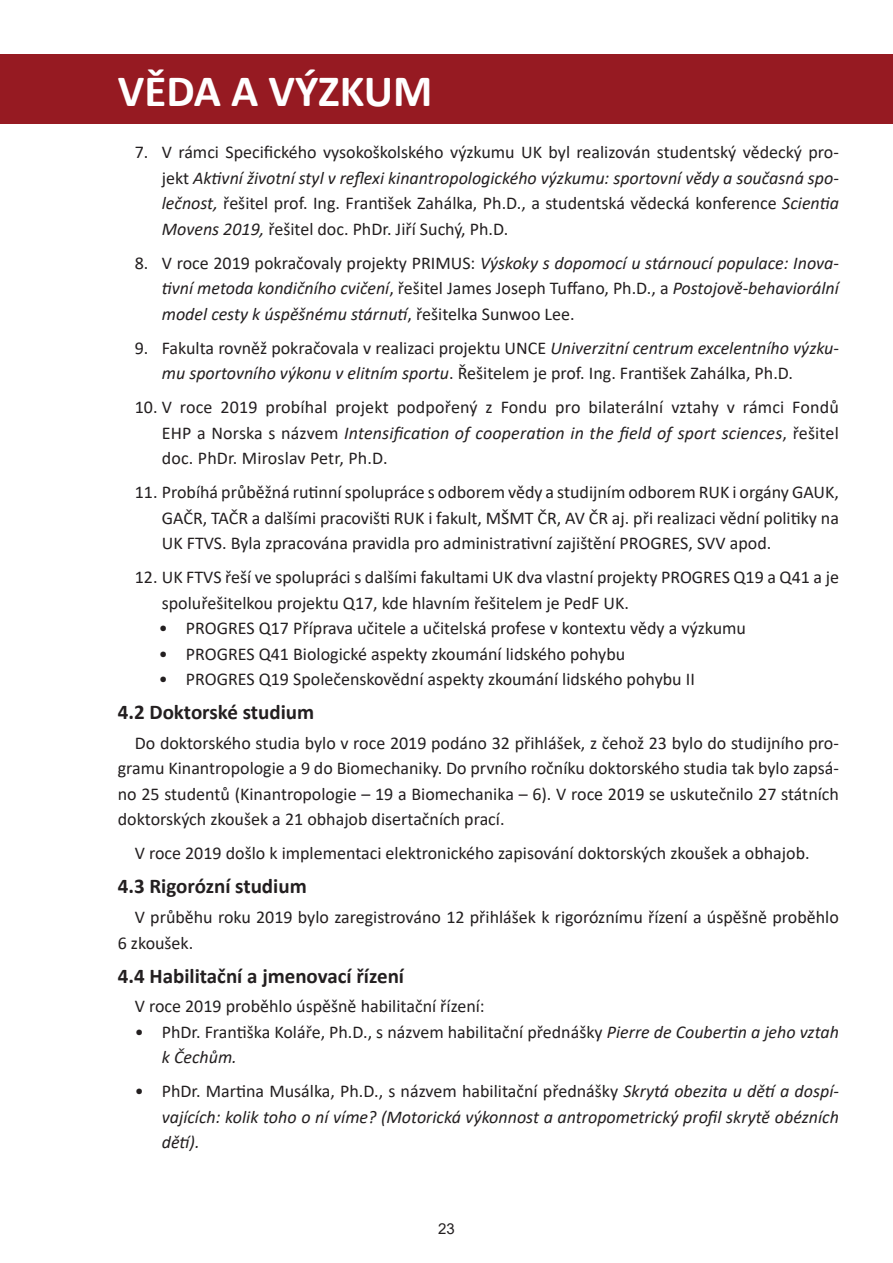
<style>
.page{position:relative;width:893px;height:1263px;background:#fff}
.page>*{position:absolute;margin:0;border:0;box-sizing:border-box;transform-origin:0 0}
.t1{font:700 45px "Calibri";color:#fff}
.t2{font:700 21px "Calibri";color:#231f20}
.t3{font:18px/25.5px "Calibri";color:#231f20;text-align:justify}
.t4{font:italic 18px/25.5px "Calibri";color:#231f20;text-align:justify}
.t5{font:15px "Arial";color:#231f20}
.s1{font-style:italic}
.s2{font-style:normal}
</style>
<div class="page">
<div style="left:0;top:54px;width:893px;height:69px;background:#961a22"></div>
<h1 class="t1" style="left:118px;top:59px;width:316px">VĚDA A VÝZKUM</h1>
<p class="t3" style="left:162px;top:139px;width:679px;text-indent:-27px">7. V rámci Specifického vysokoškolského výzkumu UK byl realizován studentský vědecký pro&shy;jekt <span class="s1">Aktivní životní styl v reflexi kinantropologického výzkumu: sportovní vědy a současná spo&shy;lečnost,</span> řešitel prof. Ing. František Zahálka, Ph.D., a studentská vědecká konference <span class="s1">Scientia Movens 2019,</span> řešitel doc. PhDr. Jiří Suchý, Ph.D.</p>
<p class="t4" style="left:162px;top:249px;width:679px;text-indent:-27px"><span class="s2">8. V roce 2019 pokračovaly projekty PRIMUS:</span> Výskoky s dopomocí u stárnoucí populace: Inova&shy;tivní metoda kondičního cvičení<span class="s2">, řešitel James Joseph Tuffano, Ph.D., a</span> Postojově-behaviorální model cesty k úspěšnému stárnutí<span class="s2">, řešitelka Sunwoo Lee.</span></p>
<p class="t3" style="left:162px;top:334px;width:679px;text-indent:-27px">9. Fakulta rovněž pokračovala v realizaci projektu UNCE <span class="s1">Univerzitní centrum excelentního výzku&shy;mu sportovního výkonu v elitním sportu</span>. Řešitelem je prof. Ing. František Zahálka, Ph.D.</p>
<p class="t3" style="left:162px;top:394px;width:679px;text-indent:-27px">10. V roce 2019 probíhal projekt podpořený z Fondu pro bilaterální vztahy v rámci Fondů EHP a Norska s názvem <span class="s1">Intensification of cooperation in the field of sport sciences</span>, řešitel doc. PhDr. Miroslav Petr, Ph.D.</p>
<p class="t3" style="left:162px;top:479px;width:679px;text-indent:-27px">11. Probíhá průběžná rutinní spolupráce s odborem vědy a studijním odborem RUK i orgány GAUK, GAČR, TAČR a dalšími pracovišti RUK i fakult, MŠMT ČR, AV ČR aj. při realizaci vědní politiky na UK FTVS. Byla zpracována pravidla pro administrativní zajištění PROGRES, SVV apod.</p>
<p class="t3" style="left:162px;top:564px;width:679px;text-indent:-27px">12. UK FTVS řeší ve spolupráci s dalšími fakultami UK dva vlastní projekty PROGRES Q19 a Q41 a je spoluřešitelkou projektu Q17, kde hlavním řešitelem je PedF UK.</p>
<p class="t3" style="left:159px;top:615px;width:589px">• PROGRES Q17 Příprava učitele a učitelská profese v kontextu vědy a výzkumu</p>
<p class="t3" style="left:159px;top:640px;width:468px">• PROGRES Q41 Biologické aspekty zkoumání lidského pohybu</p>
<p class="t3" style="left:159px;top:666px;width:538px">• PROGRES Q19 Společenskovědní aspekty zkoumání lidského pohybu II</p>
<p class="t2" style="left:118px;top:697px;width:198px">4.2 Doktorské studium</p>
<p class="t3" style="left:118px;top:730px;width:723px;text-indent:17px">Do doktorského studia bylo v roce 2019 podáno 32 přihlášek, z čehož 23 bylo do studijního pro&shy;gramu Kinantropologie a 9 do Biomechaniky. Do prvního ročníku doktorského studia tak bylo zapsá&shy;no 25 studentů (Kinantropologie – 19 a Biomechanika – 6). V roce 2019 se uskutečnilo 27 státních doktorských zkoušek a 21 obhajob disertačních prací.</p>
<p class="t3" style="left:135px;top:840px;width:676px">V roce 2019 došlo k implementaci elektronického zapisování doktorských zkoušek a obhajob.</p>
<p class="t2" style="left:118px;top:871px;width:190px">4.3 Rigorózní studium</p>
<p class="t3" style="left:118px;top:904px;width:723px;text-indent:17px">V průběhu roku 2019 bylo zaregistrováno 12 přihlášek k rigoróznímu řízení a úspěšně proběhlo<br>6 zkoušek.</p>
<p class="t2" style="left:118px;top:961px;width:288px">4.4 Habilitační a jmenovací řízení</p>
<p class="t3" style="left:135px;top:993px;width:351px">V roce 2019 proběhlo úspěšně habilitační řízení:</p>
<p class="t3" style="left:162px;top:1019px;width:679px;text-indent:-27px">• PhDr. Františka Koláře, Ph.D., s názvem habilitační přednášky <span class="s1">Pierre de Coubertin a jeho vztah k Čechům.</span></p>
<p class="t4" style="left:162px;top:1078px;width:679px;text-indent:-27px"><span class="s2">• PhDr. Martina Musálka, Ph.D., s názvem habilitační přednášky</span> Skrytá obezita u dětí a dospí&shy;vajících: kolik toho o ní víme? (Motorická výkonnost a antropometrický profil skrytě obézních dětí).</p>
<p class="t5" style="left:438px;top:1218px;width:18px">23</p>
</div>
